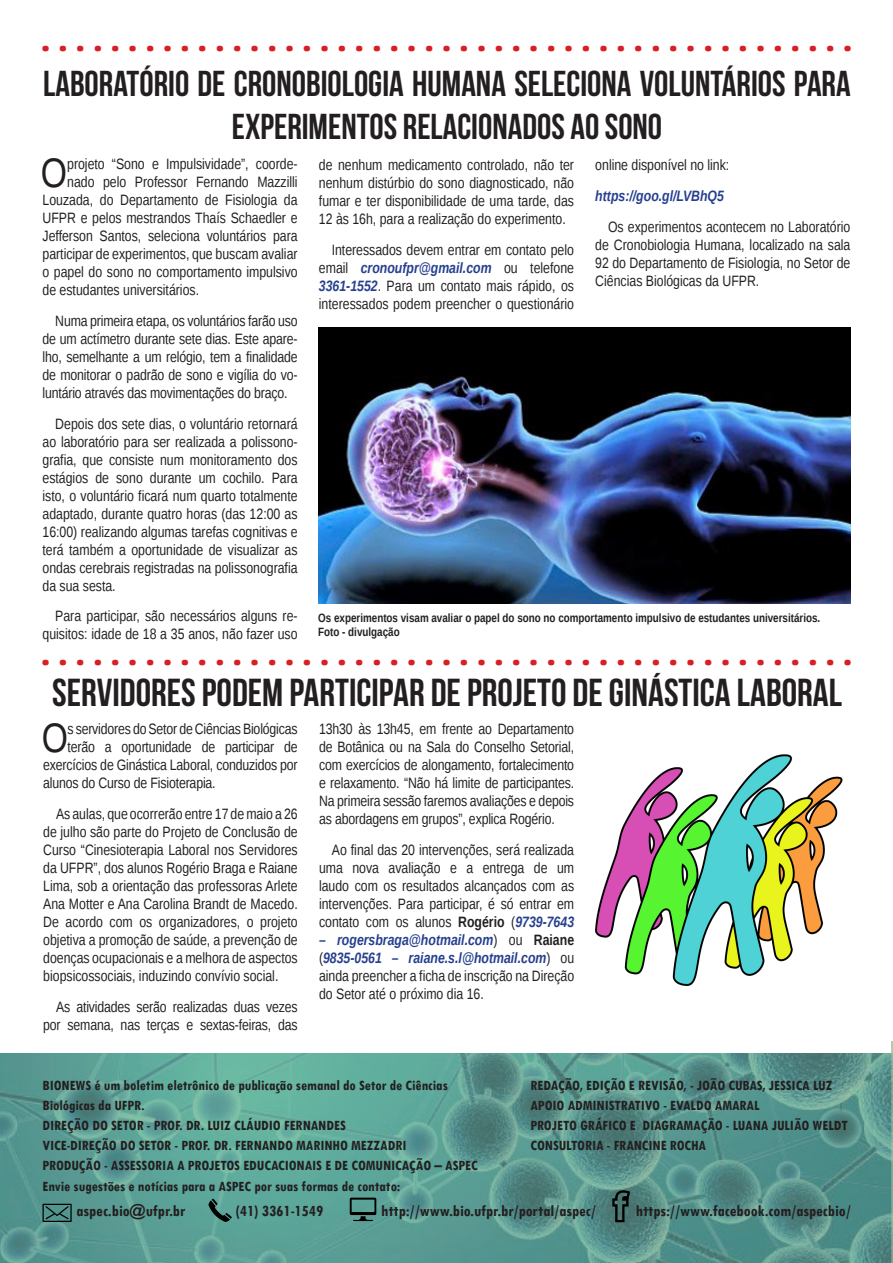
<style>
.page{position:relative;width:893px;height:1263px;background:#fff}
.page>*{position:absolute;margin:0;border:0;box-sizing:border-box;transform-origin:0 0}
.t1{font:41.1px "Liberation Sans Narrow";color:#231f20}
.t2{font:39px "Bebas Neue";color:#231f20}
.t3{font:37.5px "Patua One";color:#d72026}
.t4{font:36px/43.2px "Bebas Neue";color:#231f20;text-align:center}
.t5{font:700 condensed 16.5px "Tw Cen";color:#231f20}
.t6{font:15px/18px "Liberation Sans Narrow";color:#231f20;text-align:justify}
.t7{font:700 condensed 15px "Tw Cen";color:#231f20}
.t8{font:italic 700 15px "Liberation Sans Narrow";color:#253f8e}
.t9{font:700 12px "Liberation Sans Narrow";color:#231f20}
.s1{font-weight:700;font-style:italic;color:#253f8e}
.s2{font-weight:700}
</style>
<div class="page">
<hr style="left:891px;top:1041px;width:1px;height:222px;background:#a3c99f">
<img style="left:0;top:1053px;width:892px;height:210px">
<svg style="left:43px;top:1204px;width:29px;height:18px"></svg>
<svg style="left:208px;top:1198px;width:24px;height:24px"></svg>
<svg style="left:350px;top:1197px;width:26px;height:24px"></svg>
<svg style="left:612px;top:1190px;width:18px;height:32px"></svg>
<img style="left:596px;top:755px;width:247px;height:231px">
<img style="left:319px;top:327px;width:531px;height:276px">
<p class="t3" style="left:41px;top:14px;width:813px">. . . . . . . . . . . . . . . . . . . . . . . . . . . . . . . . . . . . . . . . . . . . . . .</p>
<p class="t4" style="left:43px;top:62px;width:809px">LABORATÓRIO DE CRONOBIOLOGIA HUMANA SELECIONA VOLUNTÁRIOS PARA<br>EXPERIMENTOS RELACIONADOS AO SONO</p>
<p class="t6" style="left:319px;top:156px;width:257px">de nenhum medicamento controlado, não ter nenhum distúrbio do sono diagnosticado, não fumar e ter disponibilidade de uma tarde, das 12 às 16h, para a realização do experimento.</p>
<p class="t6" style="left:319px;top:241px;width:257px;text-indent:13px">Interessados devem entrar em contato pelo email <span class="s1">cronoufpr@gmail.com</span> ou telefone <span class="s1">3361-1552</span>. Para um contato mais rápido, os interessados podem preencher o questionário</p>
<p class="t1" style="left:41px;top:150px;width:28px">O</p>
<p class="t6" style="left:67px;top:155px;width:232px">projeto “Sono e Impulsividade”, coorde-</p>
<p class="t6" style="left:595px;top:156px;width:136px">online disponível no link:</p>
<p class="t8" style="left:595px;top:185px;width:130px">https://goo.gl/LVBhQ5</p>
<p class="t6" style="left:595px;top:218px;width:257px;text-indent:13px">Os experimentos acontecem no Laboratório de Cronobiologia Humana, localizado na sala 92 do Departamento de Fisiologia, no Setor de Ciências Biológicas da UFPR.</p>
<p class="t6" style="left:67px;top:173px;width:232px">nado pelo Professor Fernando Mazzilli</p>
<p class="t6" style="left:43px;top:191px;width:257px">Louzada, do Departamento de Fisiologia da</p>
<p class="t6" style="left:43px;top:209px;width:257px">UFPR e pelos mestrandos Thaís Schaedler e</p>
<p class="t6" style="left:43px;top:227px;width:257px">Jefferson Santos, seleciona voluntários para</p>
<p class="t6" style="left:43px;top:245px;width:257px">participar de experimentos, que buscam avaliar</p>
<p class="t6" style="left:43px;top:263px;width:257px">o papel do sono no comportamento impulsivo</p>
<p class="t6" style="left:43px;top:281px;width:158px">de estudantes universitários.</p>
<p class="t6" style="left:43px;top:312px;width:257px;text-indent:13px">Numa primeira etapa, os voluntários farão uso de um actímetro durante sete dias. Este apare&shy;lho, semelhante a um relógio, tem a finalidade de monitorar o padrão de sono e vigília do vo&shy;luntário através das movimentações do braço.</p>
<p class="t6" style="left:43px;top:415px;width:257px;text-indent:13px">Depois dos sete dias, o voluntário retornará ao laboratório para ser realizada a polissono&shy;grafia, que consiste num monitoramento dos estágios de sono durante um cochilo. Para isto, o voluntário ficará num quarto totalmente adaptado, durante quatro horas (das 12:00 as 16:00) realizando algumas tarefas cognitivas e terá também a oportunidade de visualizar as ondas cerebrais registradas na polissonografia da sua sesta.</p>
<p class="t6" style="left:43px;top:608px;width:257px;text-align:right">Para participar, são necessários alguns re&shy;quisitos: idade de 18 a 35 anos, não fazer uso</p>
<p class="t9" style="left:318px;top:610px;width:504px">Os experimentos visam avaliar o papel do sono no comportamento impulsivo de estudantes universitários.</p>
<p class="t9" style="left:318px;top:624px;width:83px">Foto - divulgação</p>
<p class="t3" style="left:41px;top:629px;width:813px">. . . . . . . . . . . . . . . . . . . . . . . . . . . . . . . . . . . . . . . . . . . . . . .</p>
<p class="t2" style="left:52px;top:672px;width:791px">SERVIDORES PODEM PARTICIPAR DE PROJETO DE GINÁSTICA LABORAL</p>
<p class="t1" style="left:42px;top:715px;width:28px">O</p>
<p class="t6" style="left:68px;top:720px;width:232px">s servidores do Setor de Ciências Biológicas</p>
<p class="t6" style="left:319px;top:720px;width:257px">13h30 às 13h45, em frente ao Departamento de Botânica ou na Sala do Conselho Setorial, com exercícios de alongamento, fortalecimento e relaxamento. “Não há limite de participantes.<br>Na primeira sessão faremos avaliações e depois as abordagens em grupos”, explica Rogério.</p>
<p class="t6" style="left:319px;top:841px;width:257px;text-indent:13px">Ao final das 20 intervenções, será realizada uma nova avaliação e a entrega de um laudo com os resultados alcançados com as intervenções. Para participar, é só entrar em contato com os alunos <span class="s2">Rogério</span> (<span class="s1">9739-7643</span></p>
<p class="t6" style="left:319px;top:931px;width:257px"><span class="s1">– rogersbraga@hotmail.com</span>) ou <span class="s2">Raiane </span>(<span class="s1">9835-0561 – raiane.s.l@hotmail.com</span>) ou ainda preencher a ficha de inscrição na Direção do Setor até o próximo dia 16.</p>
<p class="t6" style="left:68px;top:738px;width:232px">terão a oportunidade de participar de</p>
<p class="t6" style="left:43px;top:756px;width:256px">exercícios de Ginástica Laboral, conduzidos por</p>
<p class="t6" style="left:43px;top:774px;width:174px">alunos do Curso de Fisioterapia.</p>
<p class="t6" style="left:43px;top:805px;width:256px;text-indent:13px">As aulas, que ocorrerão entre 17 de maio a 26 de julho são parte do Projeto de Conclusão de Curso “Cinesioterapia Laboral nos Servidores da UFPR”, dos alunos Rogério Braga e Raiane Lima, sob a orientação das professoras Arlete Ana Motter e Ana Carolina Brandt de Macedo.<br>De acordo com os organizadores, o projeto objetiva a promoção de saúde, a prevenção de doenças ocupacionais e a melhora de aspectos biopsicossociais, induzindo convívio social.</p>
<p class="t6" style="left:43px;top:998px;width:256px;text-align:right">As atividades serão realizadas duas vezes por semana, nas terças e sextas-feiras, das</p>
<p class="t7" style="left:43px;top:1076px;width:407px">BIONEWS é um boletim eletrônico de publicação semanal do Setor de Ciências</p>
<p class="t7" style="left:43px;top:1096px;width:104px">Biológicas da UFPR.</p>
<p class="t7" style="left:43px;top:1116px;width:305px">DIREÇÃO DO SETOR - PROF. DR. LUIZ CLÁUDIO FERNANDES</p>
<p class="t7" style="left:43px;top:1136px;width:365px">VICE-DIREÇÃO DO SETOR - PROF. DR. FERNANDO MARINHO MEZZADRI</p>
<p class="t7" style="left:43px;top:1157px;width:437px">PRODUÇÃO - ASSESSORIA A PROJETOS EDUCACIONAIS E DE COMUNICAÇÃO – ASPEC</p>
<p class="t7" style="left:43px;top:1177px;width:359px">Envie sugestões e notícias para a ASPEC por suas formas de contato:</p>
<p class="t7" style="left:530px;top:1076px;width:303px">REDAÇÃO, EDIÇÃO E REVISÃO, - JOÃO CUBAS, JESSICA LUZ</p>
<p class="t7" style="left:530px;top:1096px;width:231px">APOIO ADMINISTRATIVO - EVALDO AMARAL</p>
<p class="t7" style="left:530px;top:1116px;width:319px">PROJETO GRÁFICO E DIAGRAMAÇÃO - LUANA JULIÃO WELDT</p>
<p class="t7" style="left:530px;top:1136px;width:177px">CONSULTORIA - FRANCINE ROCHA</p>
<p class="t5" style="left:77px;top:1200px;width:110px">aspec.bio@ufpr.br</p>
<p class="t5" style="left:236px;top:1200px;width:89px">(41) 3361-1549</p>
<p class="t5" style="left:381px;top:1200px;width:216px">http://www.bio.ufpr.br/portal/aspec/</p>
<p class="t5" style="left:636px;top:1200px;width:217px">https://www.facebook.com/aspecbio/</p>
</div>
